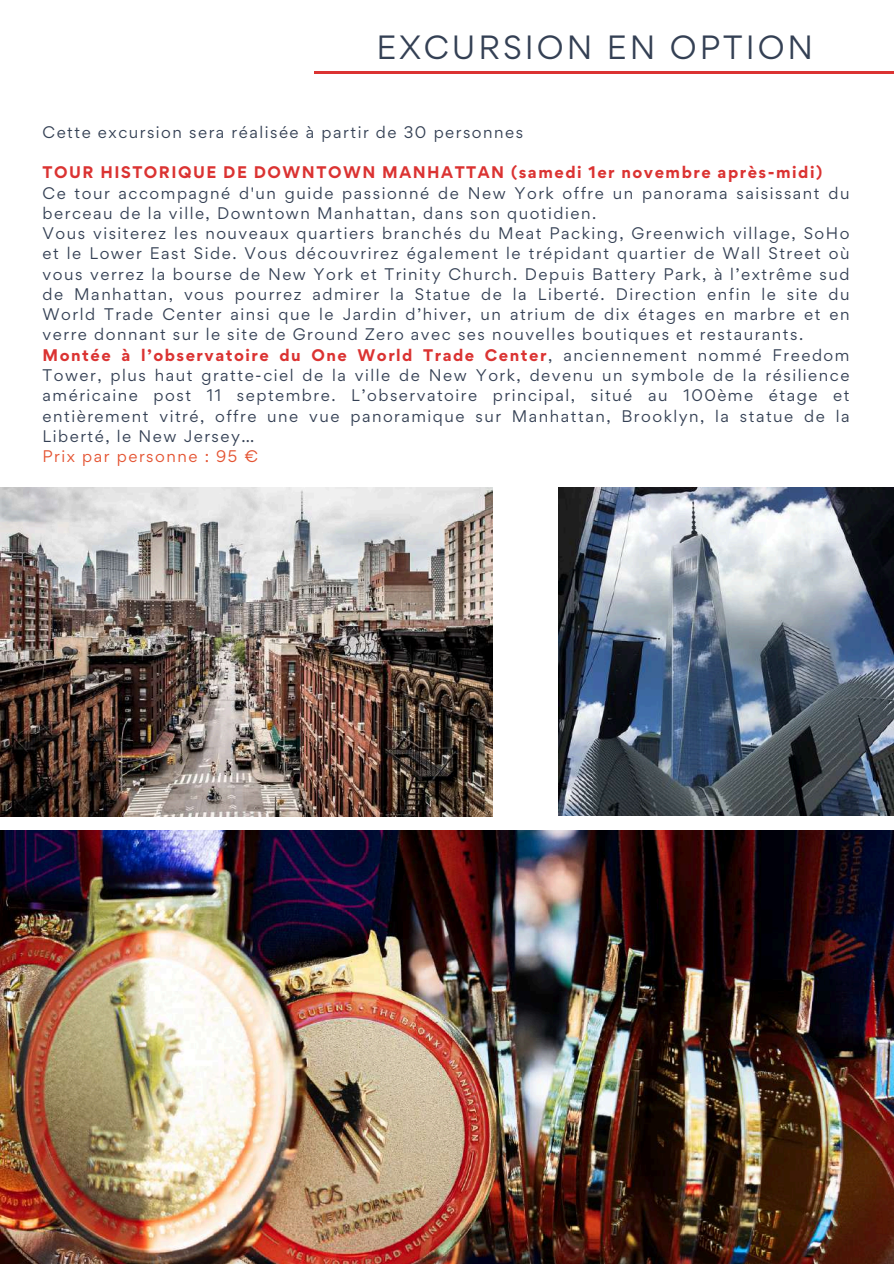
<style>
.page{position:relative;width:894px;height:1264px;background:#fff}
.page>*{position:absolute;margin:0;border:0;box-sizing:border-box;transform-origin:0 0}
.t1{font:30px "Gordita";letter-spacing:.1em;color:#344054}
.t2{font:15px/20.2px "Gordita";letter-spacing:.1em;color:#344054}
.t3{font:700 15px "Gordita";letter-spacing:.1em;color:#db3332}
.t4{font:15px "Gordita";letter-spacing:.1em;color:#e45331}
.s1{font-weight:700;color:#db3332}
</style>
<div class="page">
<img style="left:0;top:830px;width:893px;height:433px">
<hr style="left:314px;top:72px;width:579px;height:1px;background:#db3332">
<img style="left:558px;top:487px;width:335px;height:328px">
<img style="left:0;top:487px;width:492px;height:329px">
<h1 class="t1" style="left:376px;top:27px;width:438px">EXCURSION EN OPTION</h1>
<p class="t2" style="left:43px;top:122px;width:482px">Cette excursion sera réalisée à partir de 30 personnes</p>
<p class="t3" style="left:43px;top:162px;width:780px">TOUR HISTORIQUE DE DOWNTOWN MANHATTAN (samedi 1er novembre après-midi)</p>
<p class="t2" style="left:43px;top:182px;width:808px">Ce tour accompagné d'un guide passionné de New York offre un panorama saisissant du berceau de la ville, Downtown Manhattan, dans son quotidien.<br>Vous visiterez les nouveaux quartiers branchés du Meat Packing, Greenwich village, SoHo et le Lower East Side. Vous découvrirez également le trépidant quartier de Wall Street où vous verrez la bourse de New York et Trinity Church. Depuis Battery Park, à l’extrême sud de Manhattan, vous pourrez admirer la Statue de la Liberté. Direction enfin le site du World Trade Center ainsi que le Jardin d’hiver, un atrium de dix étages en marbre et en verre donnant sur le site de Ground Zero avec ses nouvelles boutiques et restaurants.<br><span class="s1">Montée à l’observatoire du One World Trade Center</span>, anciennement nommé Freedom Tower, plus haut gratte-ciel de la ville de New York, devenu un symbole de la résilience américaine post 11 septembre. L’observatoire principal, situé au 100ème étage et entièrement vitré, offre une vue panoramique sur Manhattan, Brooklyn, la statue de la Liberté, le New Jersey…</p>
<p class="t4" style="left:43px;top:446px;width:217px">Prix par personne : 95 €</p>
</div>
